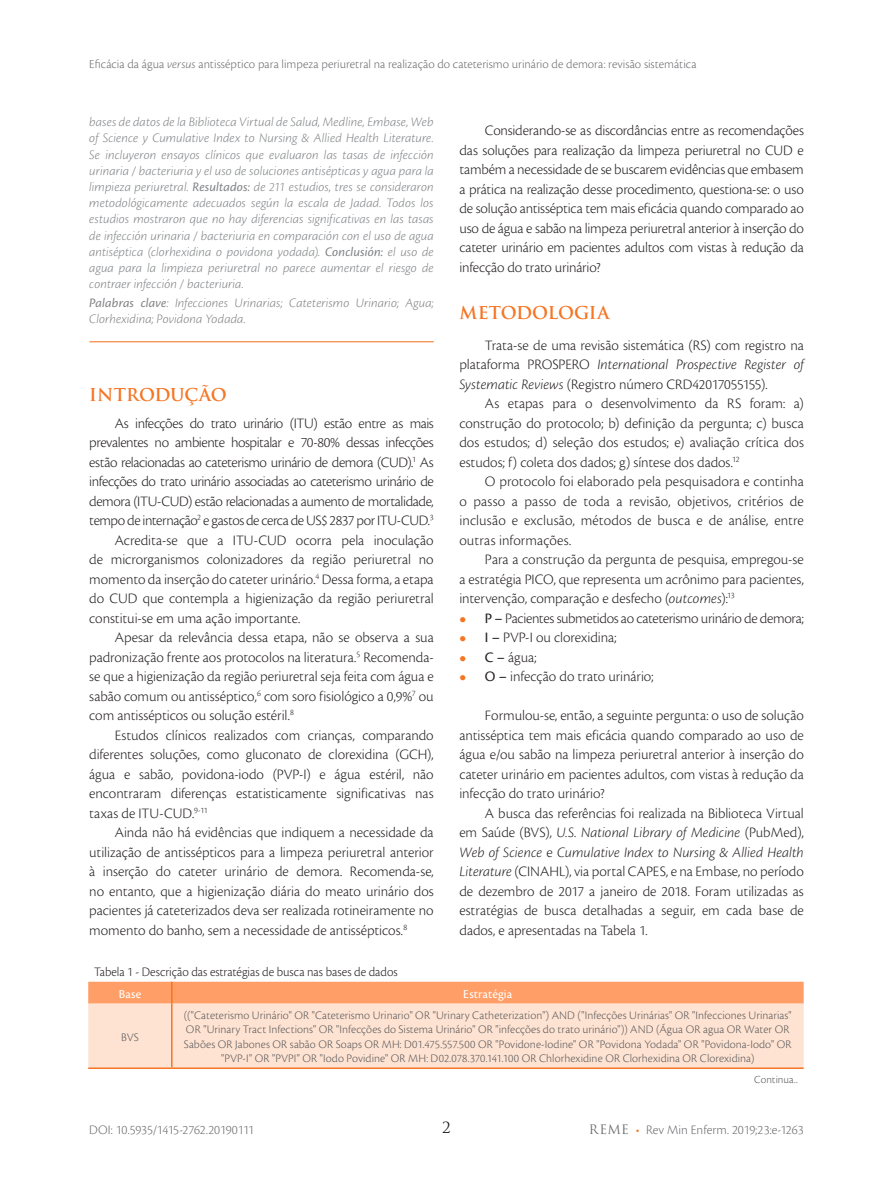
<style>
.page{position:relative;width:893px;height:1191px;background:#fff}
.page>*{position:absolute;margin:0;border:0;box-sizing:border-box;transform-origin:0 0}
.t1{font:700 17.25px "Trajan Pro";letter-spacing:-.005em;color:#f57523}
.t2{font:300 15px/19.5px "Cronos Pro";letter-spacing:-.005em;color:#231f20;text-align:justify}
.t3{font:300 15px "Cronos Pro";letter-spacing:-.03em;color:#231f20}
.t4{font:300 15px "Cronos Pro";letter-spacing:-.025em;color:#231f20}
.t5{font:15px "Trajan Pro";color:#231f20}
.t6{font:italic 300 13.5px/16.2px "Cronos Pro";letter-spacing:.005em;color:#808285;text-align:justify}
.t7{font:300 13.5px "Cronos Pro";letter-spacing:-.01em;color:#6c6d70}
.t8{font:300 13.5px "Cronos Pro";color:#231f20;scale:.96 1}
.t9{font:300 12.75px "Cronos Pro";color:#6c6d70}
.t10{font:12.75px "Cronos Pro";letter-spacing:.01em;color:#fff}
.t11{font:300 12px/14.4px "Cronos Pro";letter-spacing:.005em;color:#57585a;text-align:center}
.t12{font:300 11.25px "Cronos Pro";letter-spacing:.005em;color:#57585a}
.s1{font-style:italic}
.s2{font-weight:400}
.s3{color:#f57523}
.s4{font-family:"Trajan Pro";font-weight:400;font-size:12.75px}
</style>
<div class="page">
<hr style="left:90px;top:341px;width:343px;height:1px;background:#f57523">
<div style="left:88px;top:981px;width:716px;height:22px;background:#ff9f67"></div>
<div style="left:88px;top:1003px;width:716px;height:64px;background:#ffe3d2"></div>
<hr style="left:171px;top:981px;width:2px;height:22px;background:#f57523">
<hr style="left:171px;top:1003px;width:2px;height:64px;background:#f57523">
<hr style="left:88px;top:1067px;width:84px;height:2px;background:#f57523">
<hr style="left:172px;top:1067px;width:632px;height:2px;background:#f57523">
<p class="t9" style="left:89px;top:57px;width:609px">Eficácia da água <span class="s1">versus</span> antisséptico para limpeza periuretral na realização do cateterismo urinário de demora: revisão sistemática</p>
<p class="t6" style="left:89px;top:114px;width:346px">bases de datos de la Biblioteca Virtual de Salud, Medline, Embase, Web of Science y Cumulative Index to Nursing &amp; Allied Health Literature.<br>Se incluyeron ensayos clínicos que evaluaron las tasas de infección urinaria / bacteriuria y el uso de soluciones antisépticas y agua para la limpieza periuretral. <span class="s2">Resultados:</span> de 211 estudios, tres se consideraron metodológicamente adecuados según la escala de Jadad. Todos los estudios mostraron que no hay diferencias significativas en las tasas de infección urinaria / bacteriuria en comparación con el uso de agua antiséptica (clorhexidina o povidona yodada). <span class="s2">Conclusión:</span> el uso de agua para la limpieza periuretral no parece aumentar el riesgo de contraer infección / bacteriuria.</p>
<p class="t6" style="left:89px;top:294px;width:346px"><span class="s2">Palabras clave</span>: Infecciones Urinarias; Cateterismo Urinario; Agua;<br>Clorhexidina; Povidona Yodada.</p>
<p class="t1" style="left:89px;top:384px;width:139px">INTRODUÇÃO</p>
<p class="t3" style="left:115px;top:414px;width:320px">As infecções do trato urinário (ITU) estão entre as mais</p>
<p class="t4" style="left:89px;top:434px;width:346px">prevalentes no ambiente hospitalar e 70-80% dessas infecções</p>
<p class="t3" style="left:89px;top:453px;width:346px">estão relacionadas ao cateterismo urinário de demora (CUD).<sup>1</sup> As</p>
<p class="t3" style="left:89px;top:473px;width:346px">infecções do trato urinário associadas ao cateterismo urinário de</p>
<p class="t4" style="left:89px;top:492px;width:346px">demora (ITU-CUD) estão relacionadas a aumento de mortalidade,</p>
<p class="t3" style="left:89px;top:512px;width:346px">tempo de internação<sup>2</sup> e gastos de cerca de US$ 2837 por ITU-CUD.<sup>3</sup></p>
<p class="t2" style="left:115px;top:530px;width:320px">Acredita-se que a ITU-CUD ocorra pela inoculação</p>
<p class="t2" style="left:89px;top:550px;width:346px">de microrganismos colonizadores da região periuretral no</p>
<p class="t2" style="left:89px;top:569px;width:346px">momento da inserção do cateter urinário.<sup>4</sup> Dessa forma, a etapa</p>
<p class="t2" style="left:89px;top:589px;width:346px">do CUD que contempla a higienização da região periuretral</p>
<p class="t2" style="left:89px;top:608px;width:212px">constitui-se em uma ação importante.</p>
<p class="t2" style="left:115px;top:628px;width:320px">Apesar da relevância dessa etapa, não se observa a sua</p>
<p class="t2" style="left:89px;top:647px;width:346px">padronização frente aos protocolos na literatura.<sup>5</sup> Recomenda-</p>
<p class="t2" style="left:89px;top:667px;width:346px">se que a higienização da região periuretral seja feita com água e</p>
<p class="t2" style="left:89px;top:686px;width:346px">sabão comum ou antisséptico,<sup>6</sup> com soro fisiológico a 0,9%<sup>7</sup> ou</p>
<p class="t2" style="left:89px;top:706px;width:206px">com antissépticos ou solução estéril.<sup>8</sup></p>
<p class="t2" style="left:115px;top:725px;width:320px">Estudos clínicos realizados com crianças, comparando</p>
<p class="t2" style="left:89px;top:745px;width:346px">diferentes soluções, como gluconato de clorexidina (GCH),</p>
<p class="t2" style="left:89px;top:764px;width:346px">água e sabão, povidona-iodo (PVP-I) e água estéril, não</p>
<p class="t2" style="left:89px;top:784px;width:346px">encontraram diferenças estatisticamente significativas nas</p>
<p class="t2" style="left:89px;top:803px;width:120px">taxas de ITU-CUD.<sup>9-11</sup></p>
<p class="t2" style="left:115px;top:823px;width:320px">Ainda não há evidências que indiquem a necessidade da</p>
<p class="t2" style="left:89px;top:842px;width:346px">utilização de antissépticos para a limpeza periuretral anterior</p>
<p class="t2" style="left:89px;top:862px;width:346px">à inserção do cateter urinário de demora. Recomenda-se,</p>
<p class="t2" style="left:89px;top:881px;width:346px">no entanto, que a higienização diária do meato urinário dos</p>
<p class="t2" style="left:89px;top:901px;width:346px">pacientes já cateterizados deva ser realizada rotineiramente no</p>
<p class="t2" style="left:89px;top:920px;width:320px">momento do banho, sem a necessidade de antissépticos.<sup>8</sup></p>
<p class="t2" style="left:459px;top:121px;width:346px;text-indent:26px">Considerando-se as discordâncias entre as recomendações das soluções para realização da limpeza periuretral no CUD e também a necessidade de se buscarem evidências que embasem a prática na realização desse procedimento, questiona-se: o uso de solução antisséptica tem mais eficácia quando comparado ao uso de água e sabão na limpeza periuretral anterior à inserção do cateter urinário em pacientes adultos com vistas à redução da infecção do trato urinário?</p>
<p class="t1" style="left:459px;top:302px;width:152px">METODOLOGIA</p>
<p class="t2" style="left:459px;top:335px;width:346px;text-indent:26px">Trata-se de uma revisão sistemática (RS) com registro na plataforma PROSPERO <span class="s1">International Prospective Register of Systematic Reviews</span> (Registro número CRD42017055155).</p>
<p class="t2" style="left:459px;top:394px;width:346px;text-indent:26px">As etapas para o desenvolvimento da RS foram: a) construção do protocolo; b) definição da pergunta; c) busca dos estudos; d) seleção dos estudos; e) avaliação crítica dos estudos; f) coleta dos dados; g) síntese dos dados.<sup>12</sup></p>
<p class="t2" style="left:459px;top:472px;width:346px;text-indent:26px">O protocolo foi elaborado pela pesquisadora e continha o passo a passo de toda a revisão, objetivos, critérios de inclusão e exclusão, métodos de busca e de análise, entre outras informações.</p>
<p class="t2" style="left:459px;top:550px;width:346px;text-indent:26px">Para a construção da pergunta de pesquisa, empregou-se a estratégia PICO, que representa um acrônimo para pacientes, intervenção, comparação e desfecho (<span class="s1">outcomes</span>):<sup>13</sup></p>
<p class="t4" style="left:459px;top:609px;width:346px"><span class="s3">●</span> <span class="s2">P –</span> Pacientes submetidos ao cateterismo urinário de demora;</p>
<p class="t2" style="left:459px;top:628px;width:159px"><span class="s3">●</span> <span class="s2">I –</span> PVP-I ou clorexidina;</p>
<p class="t2" style="left:459px;top:647px;width:79px"><span class="s3">●</span> <span class="s2">C –</span> água;</p>
<p class="t2" style="left:459px;top:667px;width:196px"><span class="s3">●</span> <span class="s2">O –</span> infecção do trato urinário;</p>
<p class="t2" style="left:459px;top:706px;width:346px;text-indent:26px">Formulou-se, então, a seguinte pergunta: o uso de solução antisséptica tem mais eficácia quando comparado ao uso de água e/ou sabão na limpeza periuretral anterior à inserção do cateter urinário em pacientes adultos, com vistas à redução da infecção do trato urinário?</p>
<p class="t2" style="left:459px;top:803px;width:346px;text-indent:26px">A busca das referências foi realizada na Biblioteca Virtual em Saúde (BVS), <span class="s1">U.S. National Library of Medicine</span> (PubMed), <span class="s1">Web of Science</span> e <span class="s1">Cumulative Index to Nursing &amp; Allied Health Literature</span> (CINAHL), via portal CAPES, e na Embase, no período de dezembro de 2017 a janeiro de 2018. Foram utilizadas as estratégias de busca detalhadas a seguir, em cada base de dados, e apresentadas na Tabela 1.</p>
<p class="t8" style="left:94px;top:963px;width:318px">Tabela 1 - Descrição das estratégias de busca nas bases de dados</p>
<p class="t10" style="left:119px;top:986px;width:24px">Base</p>
<p class="t10" style="left:463px;top:986px;width:50px">Estratégia</p>
<p class="t11" style="left:121px;top:1029px;width:19px">BVS</p>
<p class="t11" style="left:184px;top:1008px;width:609px">(("Cateterismo Urinário" OR "Cateterismo Urinario" OR "Urinary Catheterization") AND ("Infecções Urinárias" OR "Infecciones Urinarias" OR "Urinary Tract Infections" OR "Infecções do Sistema Urinário" OR "infecções do trato urinário")) AND (Água OR agua OR Water OR Sabões OR Jabones OR sabão OR Soaps OR MH: D01.475.557.500 OR "Povidone-Iodine" OR "Povidona Yodada" OR "Povidona-Iodo" OR "PVP-I" OR "PVPI" OR "Iodo Povidine" OR MH: D02.078.370.141.100 OR Chlorhexidine OR Clorhexidina OR Clorexidina)</p>
<p class="t12" style="left:754px;top:1073px;width:45px">Continua..</p>
<p class="t5" style="left:442px;top:1118px;width:10px">2</p>
<p class="t7" style="left:89px;top:1121px;width:166px">DOI: 10.5935/1415-2762.20190111</p>
<p class="t7" style="left:589px;top:1121px;width:216px"><span class="s4">REME</span> <span class="s3">•</span> Rev Min Enferm. 2019;23:e-1263</p>
</div>
